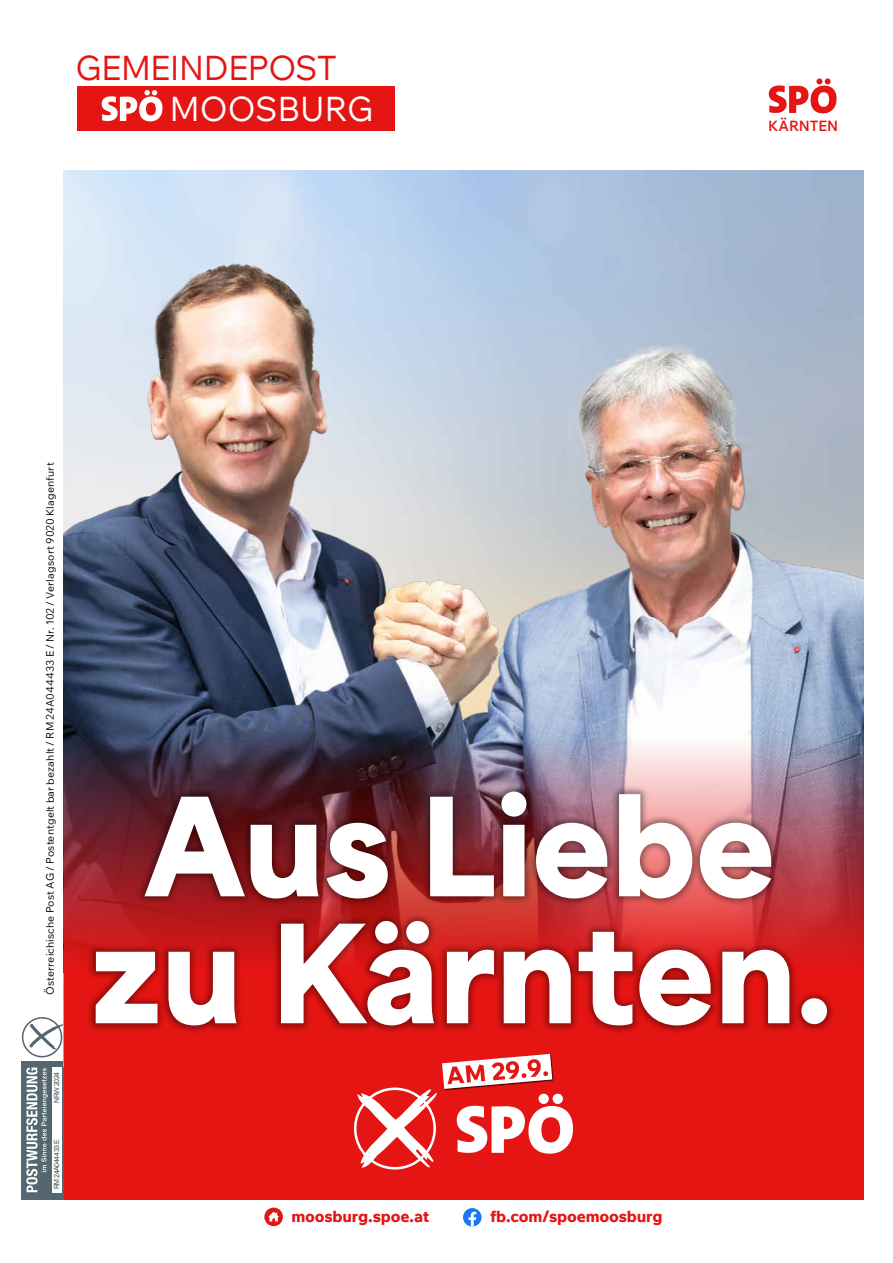
<style>
.page{position:relative;width:893px;height:1263px;background:#fff}
.page>*{position:absolute;margin:0;border:0;box-sizing:border-box;transform-origin:0 0}
.t1{font:33.75px "Wix Madefor Text";letter-spacing:-.025em;color:#e41513}
.t2{font:33.75px "Wix Madefor Text";letter-spacing:-.005em;color:#fff}
.t3{font:800 15.75px "Wix Madefor Text";letter-spacing:-.015em;color:#e41513}
.t4{font:600 14.4px "Wix Madefor Text";letter-spacing:-.015em;color:#e41513}
.t5{font:10.5px "Wix Madefor Text";letter-spacing:.015em;color:#000}
.t6{font:7.05px "Arial";letter-spacing:-.055em;color:#42525c}
</style>
<div class="page">
<div style="left:21px;top:1061px;width:43px;height:138px;background:#546670"></div>
<svg style="left:26px;top:1067px;width:22px;height:125px"></svg>
<svg style="left:22px;top:1017px;width:42px;height:42px"></svg>
<div style="left:52px;top:1068px;width:9px;height:125px;background:#fff"></div>
<div style="left:78px;top:86px;width:317px;height:44px;background:#e41513"></div>
<svg style="left:102px;top:90px;width:61px;height:31px"></svg>
<svg style="left:769px;top:78px;width:68px;height:35px"></svg>
<img style="left:64px;top:196px;width:799px;height:534px">
<svg style="left:64px;top:730px;width:799px;height:469px;background:#c22d31"></svg>
<div style="left:87px;top:783px;width:749px;height:251px;background:#000;opacity:.4"></div>
<svg style="left:96px;top:921px;width:731px;height:104px"></svg>
<img style="left:144px;top:791px;width:627px;height:107px">
<svg style="left:357px;top:1054px;width:216px;height:114px"></svg>
<svg style="left:264px;top:1207px;width:19px;height:19px"></svg>
<div style="left:463px;top:1208px;width:18px;height:18px;background:#1977f3;border-radius:50%"></div>
<svg style="left:468px;top:1212px;width:8px;height:14px"></svg>
<h1 class="t1" style="left:75px;top:43px;width:263px">GEMEINDEPOST</h1>
<h1 class="t2" style="left:170px;top:84px;width:205px">MOOSBURG</h1>
<h3 class="t4" style="left:768px;top:114px;width:72px">KÄRNTEN</h3>
<p class="t5" style="left:42px;top:995px;width:534px;rotate:-90deg">Österreichische Post AG / Postentgelt bar bezahlt / RM 24A044433 E / Nr. 102 / Verlagsort 9020 Klagenfurt</p>
<p class="t6" style="left:52px;top:1102px;width:32px;rotate:-90deg">NRW 2024</p>
<p class="t6" style="left:52px;top:1189px;width:52px;rotate:-90deg">RM 24A044433 E</p>
<h2 class="t3" style="left:291px;top:1203px;width:139px">moosburg.spoe.at</h2>
<h2 class="t3" style="left:490px;top:1203px;width:174px">fb.com/spoemoosburg</h2>
</div>
